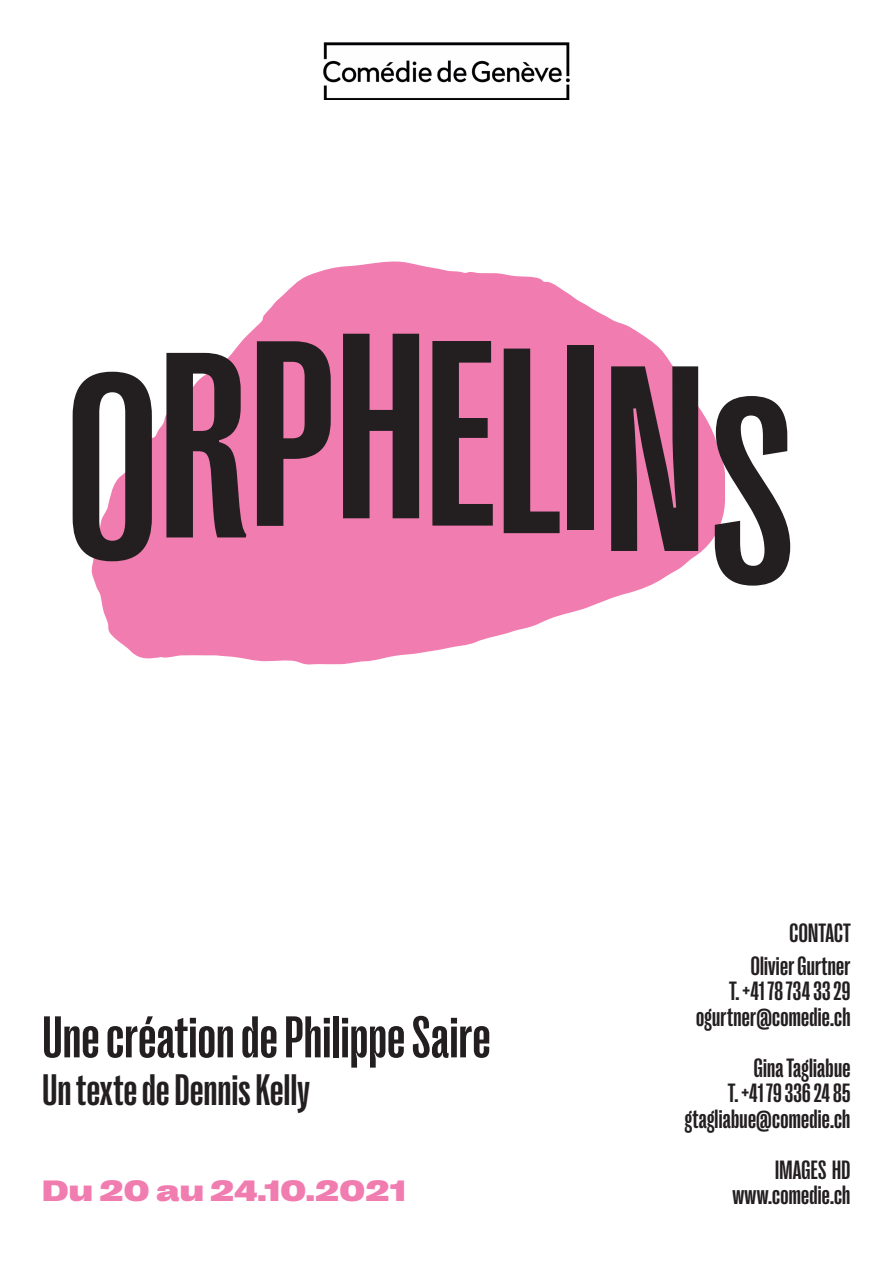
<style>
.page{position:relative;width:893px;height:1263px;background:#fff}
.page>*{position:absolute;margin:0;border:0;box-sizing:border-box;transform-origin:0 0}
.t1{font:700 270px "Right Grotesk Tight";letter-spacing:.005em;color:#231f20}
.t2{font:700 60px "Right Grotesk Tight";letter-spacing:.01em;color:#231f20}
.t3{font:700 45px "Right Grotesk Tight";letter-spacing:.01em;color:#231f20}
.t4{font:30px "Right Grotesk Spatial Dark";letter-spacing:.02em;color:#f17cb0}
.t5{font:700 27px/25.5px "Right Grotesk Tight";letter-spacing:.01em;color:#231f20;text-align:right}
</style>
<div class="page">
<img style="left:324px;top:43px;width:245px;height:57px">
<svg style="left:91px;top:261px;width:634px;height:404px;fill:#f17cb0"></svg>
<h1 class="t1" style="left:67px;top:303px;width:729px">ORPHELINS</h1>
<h2 class="t2" style="left:43px;top:1006px;width:449px">Une création de Philippe Saire</h2>
<h3 class="t3" style="left:43px;top:1066px;width:269px">Un texte de Dennis Kelly</h3>
<p class="t4" style="left:43px;top:1175px;width:364px">Du 20 au 24.10.2021</p>
<p class="t5" style="left:751px;top:916px;width:102px;line-height:33px">CONTACT<br>Olivier Gurtner</p>
<p class="t5" style="left:696px;top:978px;width:156px">T. +41 78 734 33 29 ogurtner@comedie.ch</p>
<p class="t5" style="left:685px;top:1055px;width:167px">Gina Tagliabue<br>T. +41 79 336 24 85 gtagliabue@comedie.ch</p>
<p class="t5" style="left:732px;top:1157px;width:120px">IMAGES HD www.comedie.ch</p>
</div>
